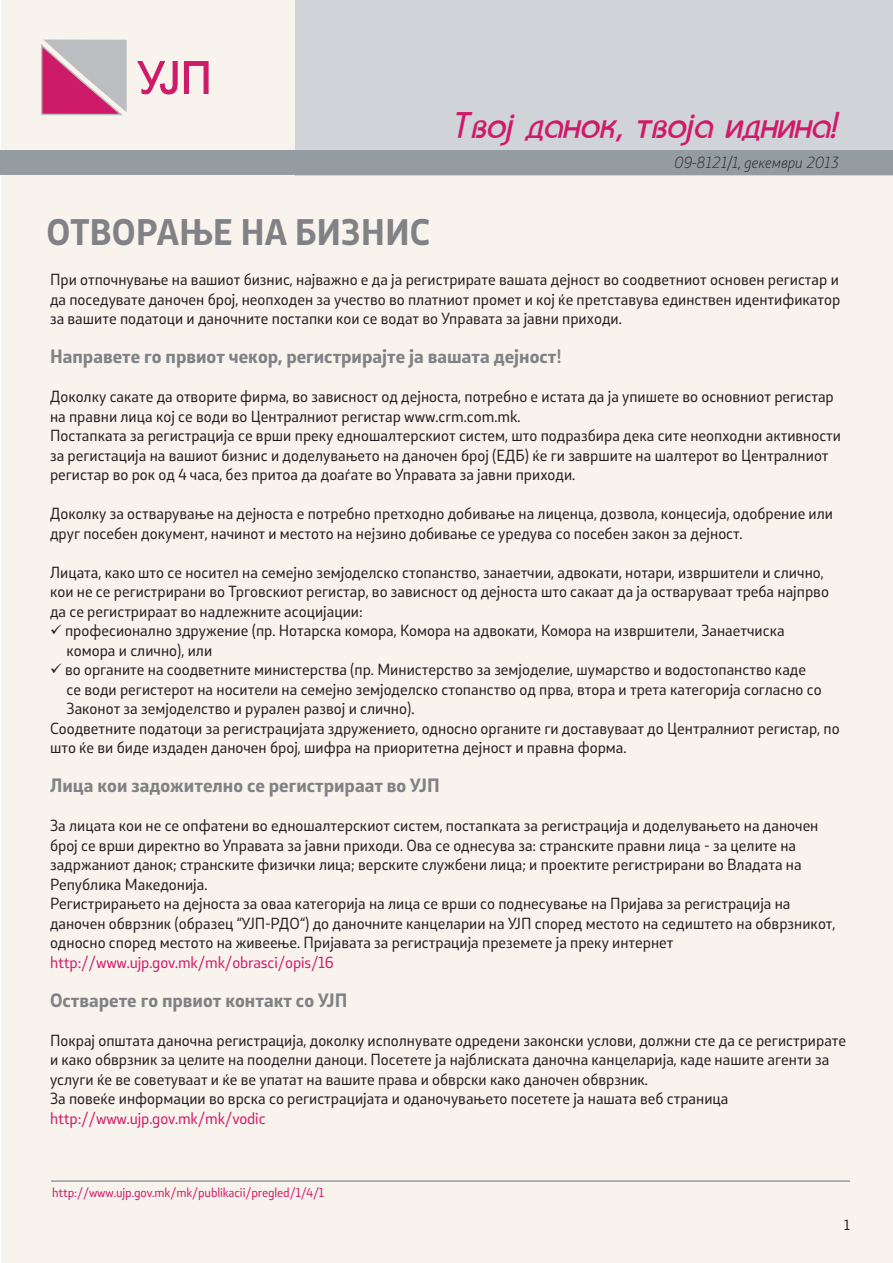
<style>
.page{position:relative;width:893px;height:1263px;background:#fff}
.page>*{position:absolute;margin:0;border:0;box-sizing:border-box;transform-origin:0 0}
.t1{font:italic 40.5px "C Bahamas";letter-spacing:-.005em;color:#ce1b69}
.t2{font:700 34.5px "Stobi Sans";color:#808285}
.t3{font:700 18px "Stobi Sans";color:#808285}
.t4{font:15px/19.5px "Stobi Sans";color:#231f20}
.t5{font:15px "Stobi Sans";letter-spacing:-.01em;color:#ce1b69}
.t6{font:300 15px "Stobi Sans It";color:#231f20}
.t7{font:13.5px "Stobi Sans";color:#231f20}
.t8{font:12px "Stobi Sans";letter-spacing:-.01em;color:#ce1b69}
</style>
<div class="page">
<div style="left:2px;top:0;width:891px;height:1263px;background:#f8f3ed"></div>
<div style="left:296px;top:0;width:597px;height:175px;background:#d0d4d8"></div>
<div style="left:0;top:150px;width:893px;height:25px;background:#959ca1"></div>
<svg style="left:137px;top:61px;width:41px;height:33px"></svg>
<svg style="left:184px;top:61px;width:25px;height:33px"></svg>
<svg style="left:41px;top:40px;width:86px;height:75px;background:#c781a1"></svg>
<hr style="left:51px;top:1180px;width:799px;height:2px;background:#959ca1">
<h1 class="t1" style="left:452px;top:109px;width:389px">Tvoj danok, tvoja idnina!</h1>
<p class="t6" style="left:674px;top:152px;width:166px">09-8121/1, декември 2013</p>
<h2 class="t2" style="left:46px;top:209px;width:385px">ОТВОРАЊЕ НА БИЗНИС</h2>
<p class="t4" style="left:50px;top:269px;width:792px;text-align:justify">При отпочнување на вашиот бизнис, најважно е да ја регистрирате вашата дејност во соодветниот основен регистар и да поседувате даночен број, неопходен за учество во платниот промет и кој ќе претставува единствен идентификатор за вашите податоци и даночните постапки кои се водат во Управата за јавни приходи.</p>
<p class="t3" style="left:50px;top:344px;width:513px">Направете го првиот чекор, регистрирајте ја вашата дејност!</p>
<p class="t4" style="left:50px;top:386px;width:793px">Доколку сакате да отворите фирма, во зависност од дејноста, потребно е истата да ја упишете во основниот регистар на правни лица кој се води во Централниот регистар www.crm.com.mk.<br>Постапката за регистрација се врши преку едношалтерскиот систем, што подразбира дека сите неопходни активности за регистација на вашиот бизнис и доделувањето на даночен број (ЕДБ) ќе ги завршите на шалтерот во Централниот регистар во рок од 4 часа, без притоа да доаѓате во Управата за јавни приходи.</p>
<p class="t4" style="left:50px;top:503px;width:785px">Доколку за остварување на дејноста е потребно претходно добивање на лиценца, дозвола, концесија, одобрение или друг посебен документ, начинот и местото на нејзино добивање се уредува со посебен закон за дејност.</p>
<p class="t4" style="left:50px;top:562px;width:780px">Лицата, како што се носител на семејно земјоделско стопанство, занаетчии, адвокати, нотари, извршители и слично, кои не се регистрирани во Трговскиот регистар, во зависност од дејноста што сакаат да ја остваруваат треба најпрво да се регистрираат во надлежните асоцијации:</p>
<p class="t4" style="left:67px;top:620px;width:720px;text-indent:-16px">✓ професионално здружение (пр. Нотарска комора, Комора на адвокати, Комора на извршители, Занаетчиска комора и слично), или</p>
<p class="t4" style="left:50px;top:659px;width:758px">✓ во органите на соодветните министерства (пр. Министерство за земјоделие, шумарство и водостопанство каде</p>
<p class="t4" style="left:67px;top:679px;width:757px">се води регистерот на носители на семејно земјоделско стопанство од прва, втора и трета категорија согласно со</p>
<p class="t4" style="left:67px;top:698px;width:349px">Законот за земјоделство и рурален развој и слично).</p>
<p class="t4" style="left:50px;top:718px;width:791px">Соодветните податоци за регистрацијата здружението, односно органите ги доставуваат до Централниот регистар, по</p>
<p class="t4" style="left:50px;top:737px;width:578px">што ќе ви биде издаден даночен број, шифра на приоритетна дејност и правна форма.</p>
<p class="t3" style="left:50px;top:773px;width:391px">Лица кои задожително се регистрираат во УЈП</p>
<p class="t4" style="left:50px;top:815px;width:787px">За лицата кои не се опфатени во едношалтерскиот систем, постапката за регистрација и доделувањето на даночен број се врши директно во Управата за јавни приходи. Ова се однесува за: странските правни лица - за целите на задржаниот данок; странските физички лица; верските службени лица; и проектите регистрирани во Владата на Република Македонија.<br>Регистрирањето на дејноста за оваа категорија на лица се врши со поднесување на Пријава за регистрација на даночен обврзник (образец “УЈП-РДО“) до даночните канцеларии на УЈП според местото на седиштето на обврзникот, односно според местото на живеење. Пријавата за регистрација преземете ја преку интернет</p>
<p class="t5" style="left:50px;top:952px;width:285px">http://www.ujp.gov.mk/mk/obrasci/opis/16</p>
<p class="t3" style="left:50px;top:988px;width:299px">Остварете го првиот контакт со УЈП</p>
<p class="t4" style="left:50px;top:1030px;width:798px">Покрај општата даночна регистрација, доколку исполнувате одредени законски услови, должни сте да се регистрирате и како обврзник за целите на пооделни даноци. Посетете ја најблиската даночна канцеларија, каде нашите агенти за услуги ќе ве советуваат и ќе ве упатат на вашите права и обврски како даночен обврзник.<br>За повеќе информации во врска со регистрацијата и оданочувањето посетете ја нашата веб страница</p>
<p class="t5" style="left:50px;top:1108px;width:217px">http://www.ujp.gov.mk/mk/vodic</p>
<p class="t8" style="left:52px;top:1185px;width:273px">http://www.ujp.gov.mk/mk/publikacii/pregled/1/4/1</p>
<p class="t7" style="left:844px;top:1216px;width:7px">1</p>
</div>
